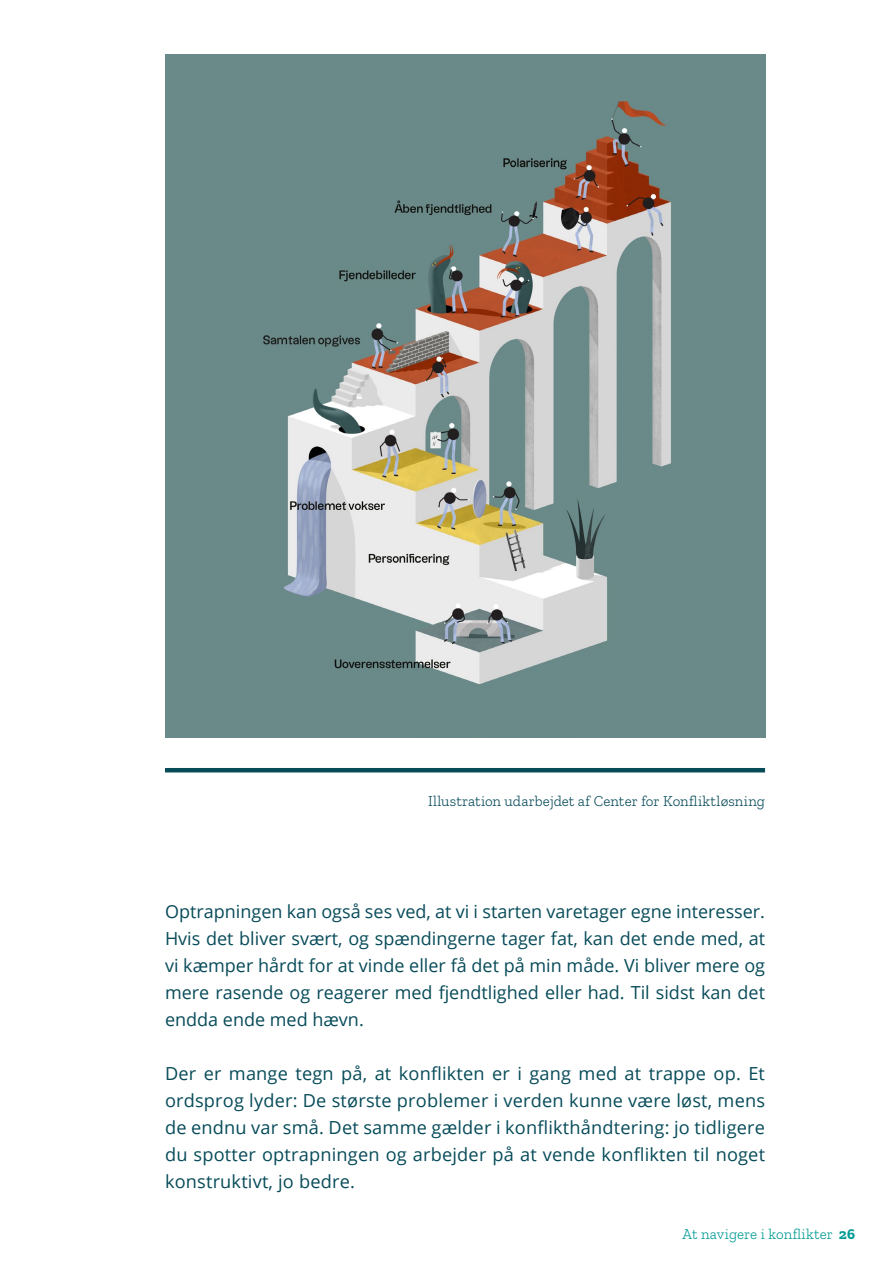
<style>
.page{position:relative;width:893px;height:1263px;background:#fff}
.page>*{position:absolute;margin:0;border:0;box-sizing:border-box;transform-origin:0 0}
.t1{font:18px/27px "Open Sans";letter-spacing:.005em;color:#074b59;text-align:justify}
.t2{font:300 15px "Zilla Slab";letter-spacing:.005em;color:#074b59}
.t3{font:300 15px "Zilla Slab";color:#009b94}
.s1{font-weight:700}
</style>
<div class="page">
<img style="left:165px;top:54px;width:600px;height:684px">
<hr style="left:165px;top:768px;width:600px;height:4px;background:#074b59">
<p class="t2" style="left:428px;top:793px;width:338px">Illustration udarbejdet af Center for Konfliktløsning</p>
<p class="t1" style="left:165px;top:898px;width:602px">Optrapningen kan også ses ved, at vi i starten varetager egne interesser.<br>Hvis det bliver svært, og spændingerne tager fat, kan det ende med, at vi kæmper hårdt for at vinde eller få det på min måde. Vi bliver mere og mere rasende og reagerer med fjendtlighed eller had. Til sidst kan det endda ende med hævn.</p>
<p class="t1" style="left:165px;top:1060px;width:602px">Der er mange tegn på, at konflikten er i gang med at trappe op. Et ordsprog lyder: De største problemer i verden kunne være løst, mens de endnu var små. Det samme gælder i konflikthåndtering: jo tidligere du spotter optrapningen og arbejder på at vende konflikten til noget konstruktivt, jo bedre.</p>
<p class="t3" style="left:682px;top:1225px;width:174px">At navigere i konflikter <span class="s1">26</span></p>
</div>
